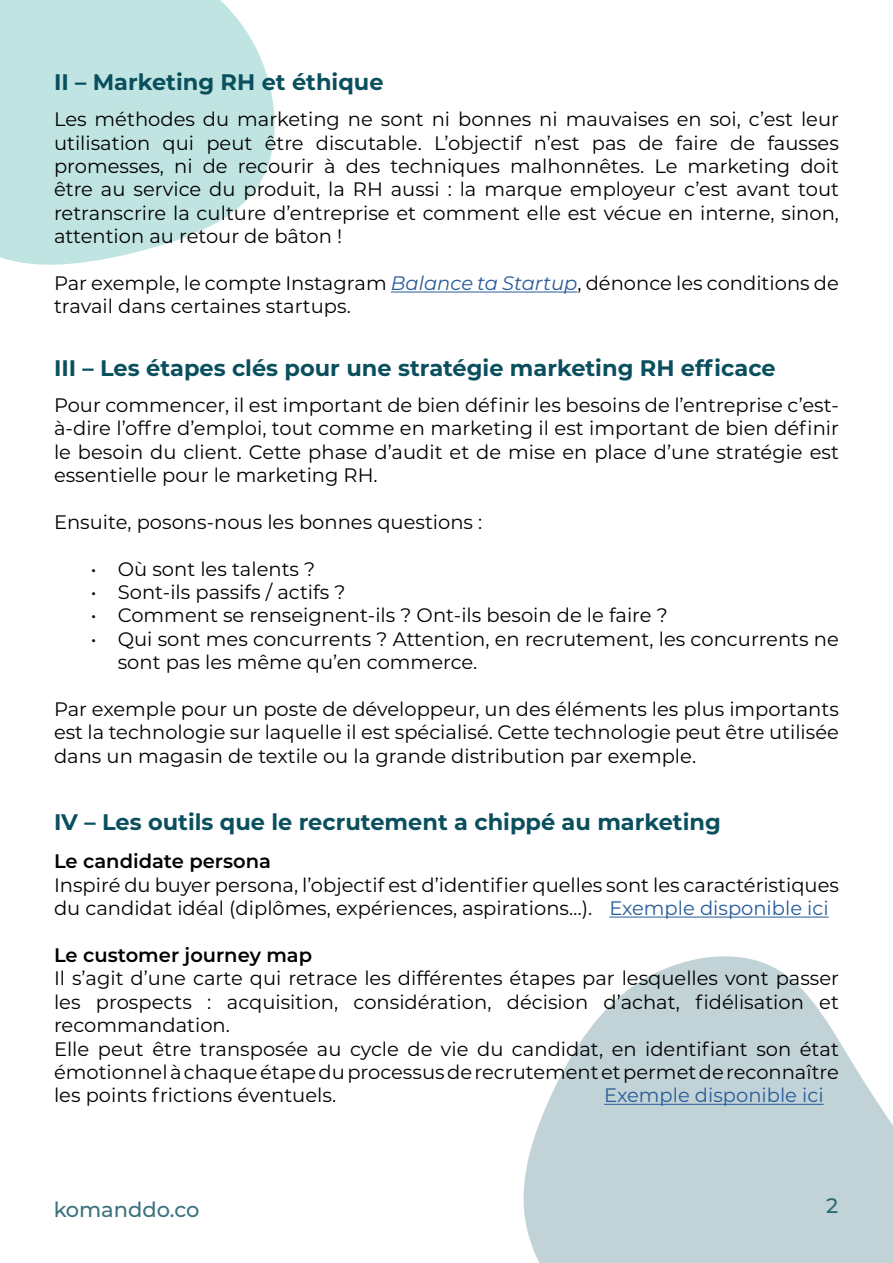
<style>
.page{position:relative;width:893px;height:1263px;background:#fff}
.page>*{position:absolute;margin:0;border:0;box-sizing:border-box;transform-origin:0 0}
.t1{font:700 22.5px "Montserrat";color:#0a4f5e}
.t2{font:500 21px "Montserrat";color:#0a4f5e}
.t3{font:19.5px/23.4px "Montserrat";color:#000}
.t4{font:600 19.5px "Montserrat";color:#000}
.t5{font:19.5px "Montserrat";color:#275b9b}
.s1{font-style:italic;color:#275b9b}
.s2{color:#275b9b}
</style>
<div class="page">
<svg style="left:0;top:0;width:275px;height:265px;background:#c7e7e4"></svg>
<svg style="left:523px;top:956px;width:370px;height:307px;fill:#c2d3d7"></svg>
<hr style="left:391px;top:292px;width:186px;height:1px;background:#275b9b">
<hr style="left:609px;top:916px;width:220px;height:1px;background:#275b9b">
<hr style="left:604px;top:1104px;width:220px;height:1px;background:#275b9b">
<p class="t1" style="left:54px;top:66px;width:331px">II – Marketing RH et éthique</p>
<p class="t3" style="left:54px;top:107px;width:787px;text-align:justify">Les méthodes du marketing ne sont ni bonnes ni mauvaises en soi, c’est leur utilisation qui peut être discutable. L’objectif n’est pas de faire de fausses promesses, ni de recourir à des techniques malhonnêtes. Le marketing doit être au service du produit, la RH aussi : la marque employeur c’est avant tout retranscrire la culture d’entreprise et comment elle est vécue en interne, sinon, attention au retour de bâton !</p>
<p class="t3" style="left:54px;top:271px;width:786px">Par exemple, le compte Instagram <span class="s1">Balance ta Startup</span>, dénonce les conditions de travail dans certaines startups.</p>
<p class="t1" style="left:54px;top:352px;width:723px">III – Les étapes clés pour une stratégie marketing RH efficace</p>
<p class="t3" style="left:54px;top:392px;width:786px;text-align:justify">Pour commencer, il est important de bien définir les besoins de l’entreprise c’est&shy;à-dire l’offre d’emploi, tout comme en marketing il est important de bien définir le besoin du client. Cette phase d’audit et de mise en place d’une stratégie est essentielle pour le marketing RH.</p>
<p class="t3" style="left:54px;top:509px;width:430px">Ensuite, posons-nous les bonnes questions :</p>
<p class="t3" style="left:91px;top:556px;width:226px">• Où sont les talents ?</p>
<p class="t3" style="left:91px;top:580px;width:256px">• Sont-ils passifs / actifs ?</p>
<p class="t3" style="left:91px;top:603px;width:578px">• Comment se renseignent-ils ? Ont-ils besoin de le faire ?</p>
<p class="t3" style="left:118px;top:626px;width:723px;text-indent:-27px">• Qui sont mes concurrents ? Attention, en recrutement, les concurrents ne sont pas les même qu’en commerce.</p>
<p class="t3" style="left:54px;top:697px;width:786px;text-align:justify">Par exemple pour un poste de développeur, un des éléments les plus importants est la technologie sur laquelle il est spécialisé. Cette technologie peut être utilisée dans un magasin de textile ou la grande distribution par exemple.</p>
<p class="t1" style="left:54px;top:805px;width:668px">IV – Les outils que le recrutement a chippé au marketing</p>
<p class="t4" style="left:54px;top:847px;width:218px">Le candidate persona</p>
<p class="t3" style="left:54px;top:872px;width:786px">Inspiré du buyer persona, l’objectif est d’identifier quelles sont les caractéristiques du candidat idéal (diplômes, expériences, aspirations…). <span class="s2">Exemple disponible ici</span></p>
<p class="t4" style="left:54px;top:941px;width:260px">Le customer journey map</p>
<p class="t3" style="left:54px;top:966px;width:786px">Il s’agit d’une carte qui retrace les différentes étapes par lesquelles vont passer les prospects : acquisition, considération, décision d’achat, fidélisation et recommandation.<br>Elle peut être transposée au cycle de vie du candidat, en identifiant son état émotionnel à chaque étape du processus de recrutement et permet de reconnaître les points frictions éventuels.</p>
<p class="t5" style="left:604px;top:1082px;width:221px">Exemple disponible ici</p>
<p class="t2" style="left:53px;top:1195px;width:148px">komanddo.co</p>
<p class="t2" style="left:826px;top:1191px;width:14px">2</p>
</div>
